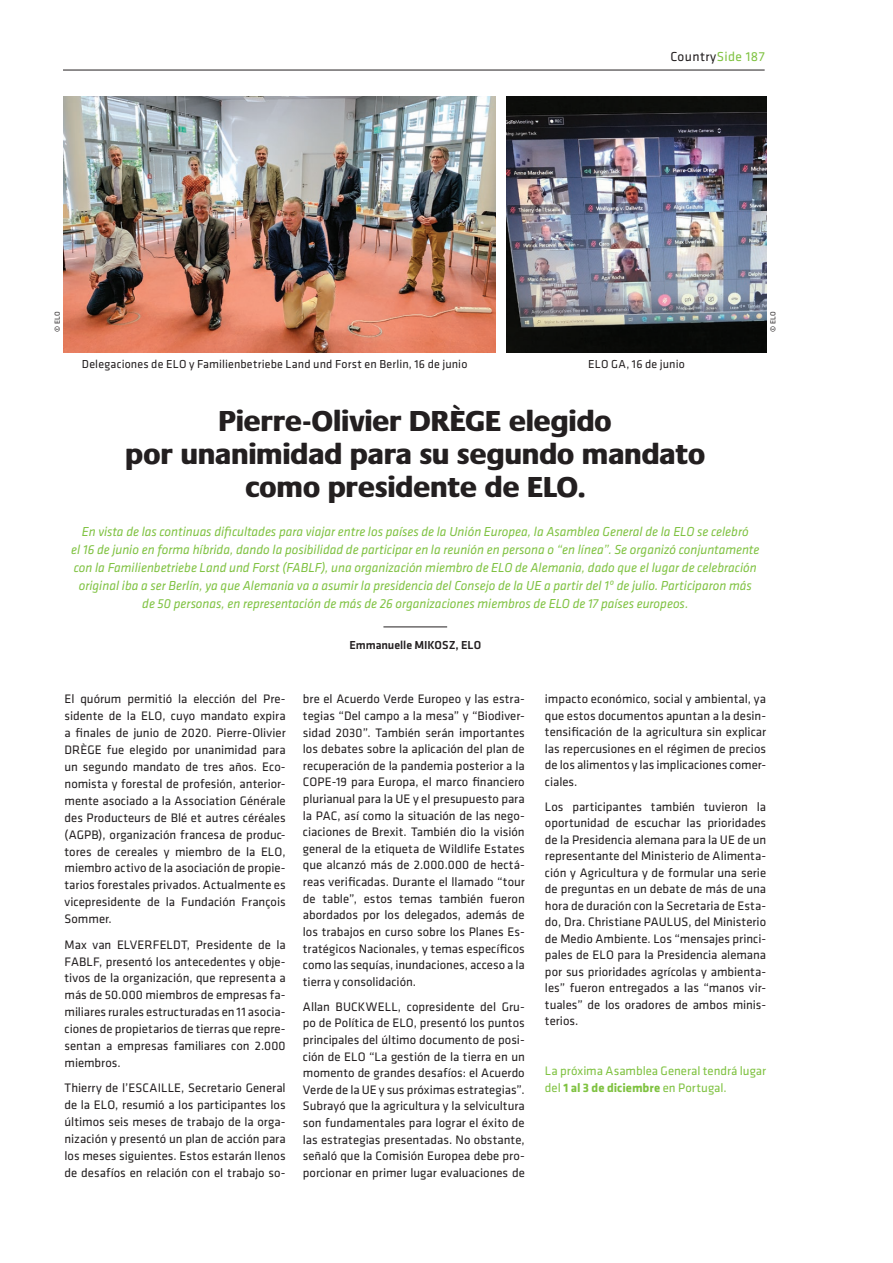
<style>
.page{position:relative;width:893px;height:1263px;background:#fff}
.page>*{position:absolute;margin:0;border:0;box-sizing:border-box;transform-origin:0 0}
.Default{font:800 30px/33px "Praxis";letter-spacing:.01em;color:#231f20;text-align:center}
.GR_TITEL{font:italic 13.5px/18px "Klavika";color:#7fc241;text-align:center}
.t1{font:13.5px "Klavika";letter-spacing:.03em;color:#231f20}
.t2{font:12.75px/16.6px "Klavika";color:#231f20;text-align:justify}
.t3{font:12.75px/16.5px "Klavika";color:#7fc241}
.GR_TITEL-2{font:12px "Klavika";letter-spacing:.01em;color:#231f20}
.t4{font:500 12px "Klavika";letter-spacing:-.005em;color:#231f20}
.GR_TITEL-3{font:7.5px "Klavika";letter-spacing:.03em;color:#231f20}
.s1{color:#7fc241}
.s2{font-weight:700}
</style>
<div class="page">
<hr style="left:383px;top:626px;width:64px;height:1px;background:#231f20">
<img style="left:507px;top:96px;width:259px;height:256px">
<img style="left:64px;top:96px;width:431px;height:256px">
<hr style="left:63px;top:70px;width:702px;height:1px;background:#231f20">
<p class="t1" style="left:670px;top:49px;width:96px">Country<span class="s1">Side 187</span></p>
<p class="GR_TITEL-3" style="left:53px;top:332px;width:22px;rotate:-90deg">© ELO</p>
<p class="GR_TITEL-3" style="left:769px;top:332px;width:22px;rotate:-90deg">© ELO</p>
<p class="GR_TITEL-2" style="left:82px;top:358px;width:387px">Delegaciones de ELO y Familienbetriebe Land und Forst en Berlin, 16 de junio</p>
<p class="GR_TITEL-2" style="left:588px;top:358px;width:98px">ELO GA, 16 de junio</p>
<p class="Default" style="left:125px;top:404px;width:581px">Pierre-Olivier DRÈGE elegido<br>por unanimidad para su segundo mandato como presidente de ELO.</p>
<p class="GR_TITEL" style="left:71px;top:522px;width:690px">En vista de las continuas dificultades para viajar entre los países de la Unión Europea, la Asamblea General de la ELO se celebró<br>el 16 de junio en forma híbrida, dando la posibilidad de participar en la reunión en persona o “en línea”. Se organizó conjuntamente con la Familienbetriebe Land und Forst (FABLF), una organización miembro de ELO de Alemania, dado que el lugar de celebración original iba a ser Berlín, ya que Alemania va a asumir la presidencia del Consejo de la UE a partir del 1º de julio. Participaron más de 50 personas, en representación de más de 26 organizaciones miembros de ELO de 17 países europeos.</p>
<p class="t4" style="left:349px;top:638px;width:133px">Emmanuelle MIKOSZ, ELO</p>
<p class="t2" style="left:65px;top:691px;width:223px">El quórum permitió la elección del Pre&shy;sidente de la ELO, cuyo mandato expira a finales de junio de 2020. Pierre-Olivier DRÈGE fue elegido por unanimidad para un segundo mandato de tres años. Eco&shy;nomista y forestal de profesión, anterior&shy;mente asociado a la Association Générale des Producteurs de Blé et autres céréales (AGPB), organización francesa de produc&shy;tores de cereales y miembro de la ELO, miembro activo de la asociación de propie&shy;tarios forestales privados. Actualmente es vicepresidente de la Fundación François Sommer.</p>
<p class="t2" style="left:65px;top:936px;width:223px">Max van ELVERFELDT, Presidente de la FABLF, presentó los antecedentes y obje&shy;tivos de la organización, que representa a más de 50.000 miembros de empresas fa&shy;miliares rurales estructuradas en 11 asocia&shy;ciones de propietarios de tierras que repre&shy;sentan a empresas familiares con 2.000 miembros.</p>
<p class="t2" style="left:65px;top:1080px;width:223px">Thierry de l’ESCAILLE, Secretario General de la ELO, resumió a los participantes los últimos seis meses de trabajo de la orga&shy;nización y presentó un plan de acción para los meses siguientes. Estos estarán llenos de desafíos en relación con el trabajo so-</p>
<p class="t2" style="left:303px;top:691px;width:223px">bre el Acuerdo Verde Europeo y las estra&shy;tegias “Del campo a la mesa” y “Biodiver&shy;sidad 2030”. También serán importantes los debates sobre la aplicación del plan de recuperación de la pandemia posterior a la COPE-19 para Europa, el marco financiero plurianual para la UE y el presupuesto para la PAC, así como la situación de las nego&shy;ciaciones de Brexit. También dio la visión general de la etiqueta de Wildlife Estates que alcanzó más de 2.000.000 de hectá&shy;reas verificadas. Durante el llamado “tour de table”, estos temas también fueron abordados por los delegados, además de los trabajos en curso sobre los Planes Es&shy;tratégicos Nacionales, y temas específicos como las sequías, inundaciones, acceso a la tierra y consolidación.</p>
<p class="t2" style="left:303px;top:998px;width:223px">Allan BUCKWELL, copresidente del Gru&shy;po de Política de ELO, presentó los puntos principales del último documento de posi&shy;ción de ELO “La gestión de la tierra en un momento de grandes desafíos: el Acuerdo Verde de la UE y sus próximas estrategias”.<br>Subrayó que la agricultura y la selvicultura son fundamentales para lograr el éxito de las estrategias presentadas. No obstante, señaló que la Comisión Europea debe pro&shy;porcionar en primer lugar evaluaciones de</p>
<p class="t2" style="left:545px;top:691px;width:223px">impacto económico, social y ambiental, ya que estos documentos apuntan a la desin&shy;tensificación de la agricultura sin explicar las repercusiones en el régimen de precios de los alimentos y las implicaciones comer&shy;ciales.</p>
<p class="t2" style="left:545px;top:799px;width:223px">Los participantes también tuvieron la oportunidad de escuchar las prioridades de la Presidencia alemana para la UE de un representante del Ministerio de Alimenta&shy;ción y Agricultura y de formular una serie de preguntas en un debate de más de una hora de duración con la Secretaria de Esta&shy;do, Dra. Christiane PAULUS, del Ministerio de Medio Ambiente. Los “mensajes princi&shy;pales de ELO para la Presidencia alemana por sus prioridades agrícolas y ambienta&shy;les” fueron entregados a las “manos vir&shy;tuales” de los oradores de ambos minis&shy;terios.</p>
<p class="t3" style="left:545px;top:1063px;width:223px">La próxima Asamblea General tendrá lugar del <span class="s2">1 al 3 de diciembre</span> en Portugal.</p>
</div>
